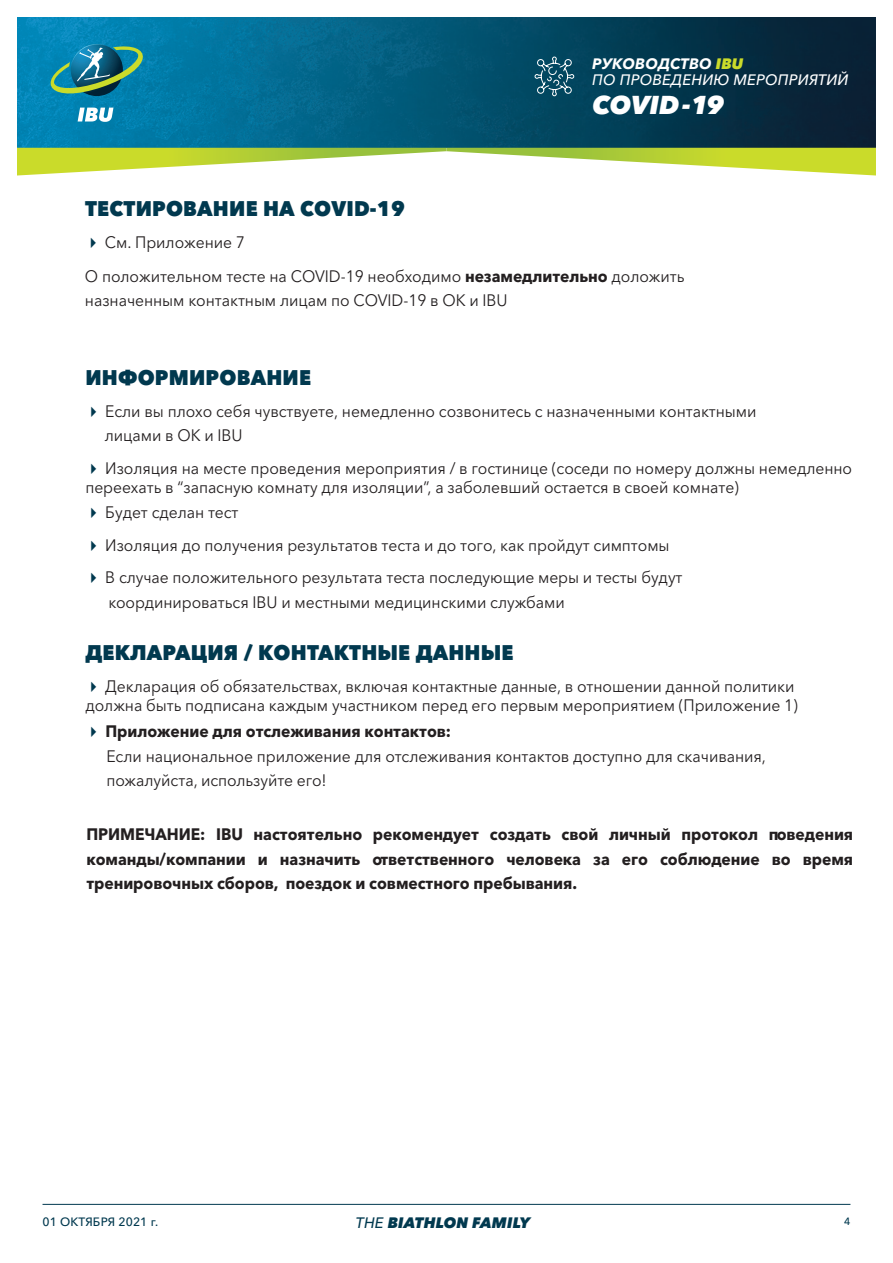
<style>
.page{position:relative;width:893px;height:1263px;background:#fff}
.page>*{position:absolute;margin:0;border:0;box-sizing:border-box;transform-origin:0 0}
.t1{font:italic 800 25.65px "Avenir Next W1 G";letter-spacing:-.01em;color:#fff}
.t2{font:800 21px "Avenir Next W1 G";letter-spacing:.01em;color:#01394f;scale:.95 1}
.t3{font:16.5px/19px "Avenir Next W1 G";letter-spacing:-.005em;color:#231f20;scale:.95 1}
.t4{font:700 16.5px/24.3px "Avenir Next W1 G";letter-spacing:-.005em;color:#231f20;text-align:justify;scale:.95 1}
.t5{font:italic 500 15px/16.2px "Avenir Next W1 G";letter-spacing:.01em;color:#fff}
.t6{font:italic 800 15px "Avenir Next W1 G";letter-spacing:.01em;color:#01394f}
.t7{font:500 12px "Avenir Next W1 G";letter-spacing:.01em;color:#01394f}
.t8{font:500 10.5px "Avenir Next W1 G";color:#01394f}
.s1{font-weight:700}
.s2{font-weight:800;color:#cadb2a}
.s3{color:#01394f}
.s4{font-weight:500}
</style>
<div class="page">
<hr style="left:43px;top:1204px;width:807px;height:1px;background:#01394f">
<svg style="left:17px;top:17px;width:859px;height:159px;background:#2c6f78"></svg>
<p class="t5" style="left:592px;top:55px;width:258px"><span class="s1">РУКОВОДСТВО</span> <span class="s2">IBU<br></span>ПО ПРОВЕДЕНИЮ МЕРОПРИЯТИЙ</p>
<h1 class="t1" style="left:592px;top:89px;width:134px">COVID-19</h1>
<p class="t2" style="left:85px;top:196px;width:338px">ТЕСТИРОВАНИЕ НА COVID-19</p>
<p class="t3" style="left:85px;top:226px;width:633px;line-height:33.2px"><span class="s3">✔</span> См. Приложение 7<br>О положительном тесте на COVID-19 необходимо <span class="s1">незамедлительно</span> доложить</p>
<p class="t3" style="left:85px;top:290px;width:446px">назначенным контактным лицам по COVID-19 в ОК и IBU</p>
<p class="t2" style="left:85px;top:364px;width:239px">ИНФОРМИРОВАНИЕ</p>
<p class="t3" style="left:105px;top:399px;width:687px;line-height:24px;text-indent:-19px"><span class="s3">✔</span> Если вы плохо себя чувствуете, немедленно созвонитесь с назначенными контактными лицами в ОК и IBU</p>
<p class="t3" style="left:85px;top:458px;width:808px"><span class="s3">✔</span> Изоляция на месте проведения мероприятия / в гостинице (соседи по номеру должны немедленно переехать в “запасную комнату для изоляции”, а заболевший остается в своей комнате)</p>
<p class="t3" style="left:85px;top:503px;width:163px"><span class="s3">✔</span> Будет сделан тест</p>
<p class="t3" style="left:85px;top:536px;width:616px"><span class="s3">✔</span> Изоляция до получения результатов теста и до того, как пройдут симптомы</p>
<p class="t3" style="left:108px;top:565px;width:606px;line-height:25px;text-indent:-23px"><span class="s3">✔</span> В случае положительного результата теста последующие меры и тесты будут координироваться IBU и местными медицинскими службами</p>
<p class="t2" style="left:85px;top:639px;width:452px">ДЕКЛАРАЦИЯ / КОНТАКТНЫЕ ДАННЫЕ</p>
<p class="t3" style="left:85px;top:677px;width:751px"><span class="s3">✔</span> Декларация об обязательствах, включая контактные данные, в отношении данной политики должна быть подписана каждым участником перед его первым мероприятием (Приложение 1)</p>
<p class="t3" style="left:106px;top:718px;width:696px;line-height:25.5px;text-indent:-21px"><span class="s3">✔</span> <span class="s1">Приложение для отслеживания контактов:<br></span>Если национальное приложение для отслеживания контактов доступно для скачивания,</p>
<p class="t3" style="left:106px;top:771px;width:233px">пожалуйста, используйте его!</p>
<p class="t4" style="left:86px;top:822px;width:809px">ПРИМЕЧАНИЕ: IBU настоятельно рекомендует создать свой личный протокол поведения команды/компании и назначить ответственного человека за его соблюдение во время тренировочных сборов, поездок и совместного пребывания.</p>
<p class="t7" style="left:43px;top:1214px;width:117px">01 ОКТЯБРЯ 2021 г.</p>
<p class="t6" style="left:356px;top:1213px;width:176px"><span class="s4">THE</span> BIATHLON FAMILY</p>
<p class="t8" style="left:844px;top:1215px;width:8px">4</p>
</div>
